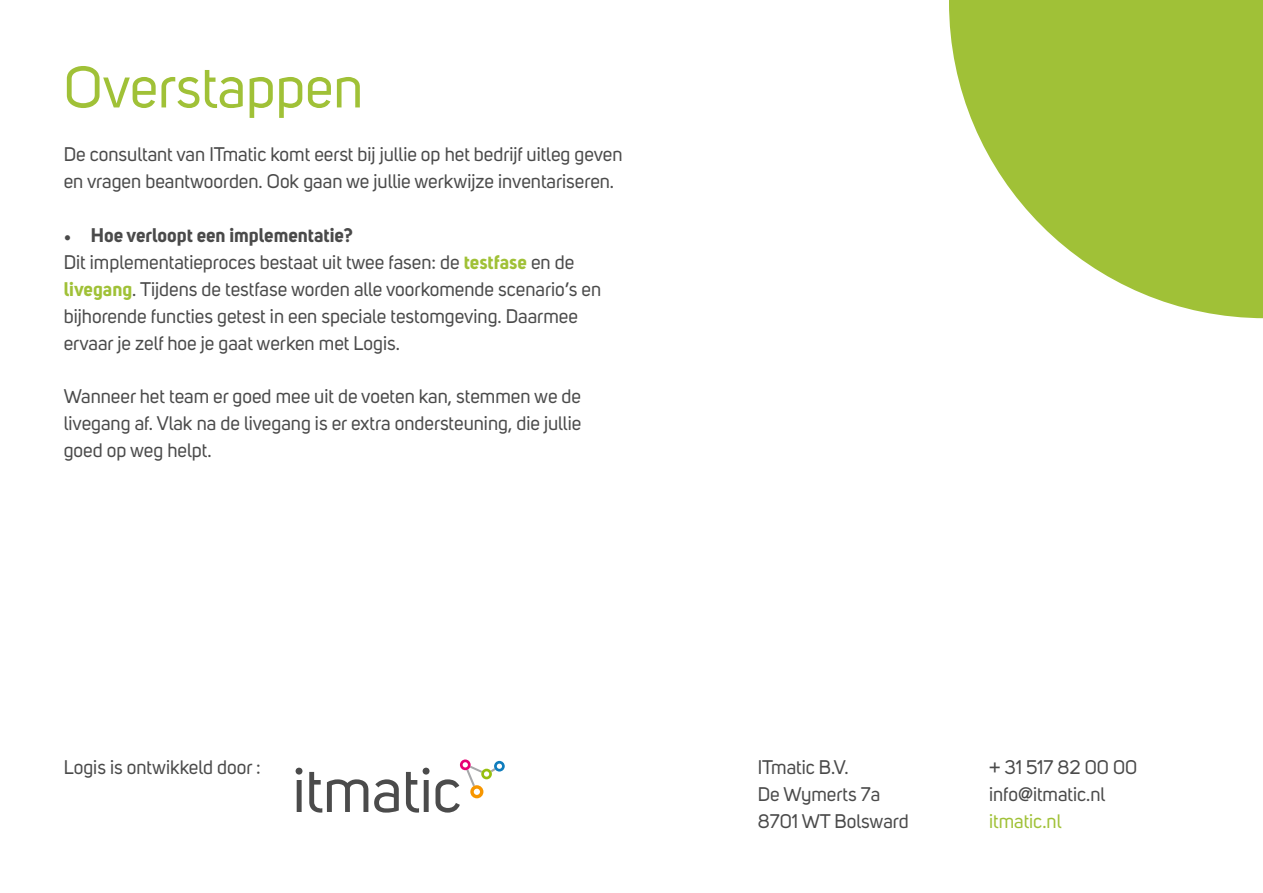
<style>
.page{position:relative;width:1263px;height:893px;background:#fff}
.page>*{position:absolute;margin:0;border:0;box-sizing:border-box;transform-origin:0 0}
.t1{font:57.75px "Uni Sans";color:#a0c137}
.t2{font:19.5px/26.8px "Uni Sans";color:#4a4a4a}
.t3{font:700 19.5px "Uni Sans";color:#4a4a4a}
.t4{font:19.5px "Uni Sans";color:#a0c137}
.s1{font-family:"Minion Pro";font-weight:400}
.s2{font-weight:700;color:#a0c137}
</style>
<div class="page">
<svg style="left:296px;top:768px;width:6px;height:44px"></svg>
<svg style="left:309px;top:772px;width:59px;height:41px"></svg>
<svg style="left:374px;top:779px;width:25px;height:34px"></svg>
<svg style="left:406px;top:768px;width:23px;height:45px"></svg>
<svg style="left:435px;top:759px;width:70px;height:54px"></svg>
<svg style="left:949px;top:0;width:314px;height:318px;fill:#a0c137"></svg>
<p class="t1" style="left:64px;top:54px;width:301px">Overstappen</p>
<p class="t2" style="left:64px;top:141px;width:560px">De consultant van ITmatic komt eerst bij jullie op het bedrijf uitleg geven en vragen beantwoorden. Ook gaan we jullie werkwijze inventariseren.</p>
<p class="t3" style="left:64px;top:223px;width:291px"><span class="s1">•</span> Hoe verloopt een implementatie?</p>
<p class="t2" style="left:64px;top:249px;width:539px">Dit implementatieproces bestaat uit twee fasen: de <span class="s2">testfase</span> en de <span class="s2">livegang</span>. Tijdens de testfase worden alle voorkomende scenario’s en bijhorende functies getest in een speciale testomgeving. Daarmee ervaar je zelf hoe je gaat werken met Logis.</p>
<p class="t2" style="left:64px;top:383px;width:519px;text-align:justify">Wanneer het team er goed mee uit de voeten kan, stemmen we de livegang af. Vlak na de livegang is er extra ondersteuning, die jullie goed op weg helpt.</p>
<p class="t2" style="left:64px;top:754px;width:199px">Logis is ontwikkeld door :</p>
<p class="t2" style="left:758px;top:754px;width:93px">ITmatic B.V.</p>
<p class="t2" style="left:758px;top:781px;width:124px">De Wymerts 7a</p>
<p class="t2" style="left:758px;top:808px;width:152px">8701 WT Bolsward</p>
<p class="t2" style="left:989px;top:754px;width:150px">+ 31 517 82 00 00</p>
<p class="t2" style="left:989px;top:781px;width:118px">info@itmatic.nl</p>
<p class="t4" style="left:989px;top:809px;width:74px">itmatic.nl</p>
</div>
